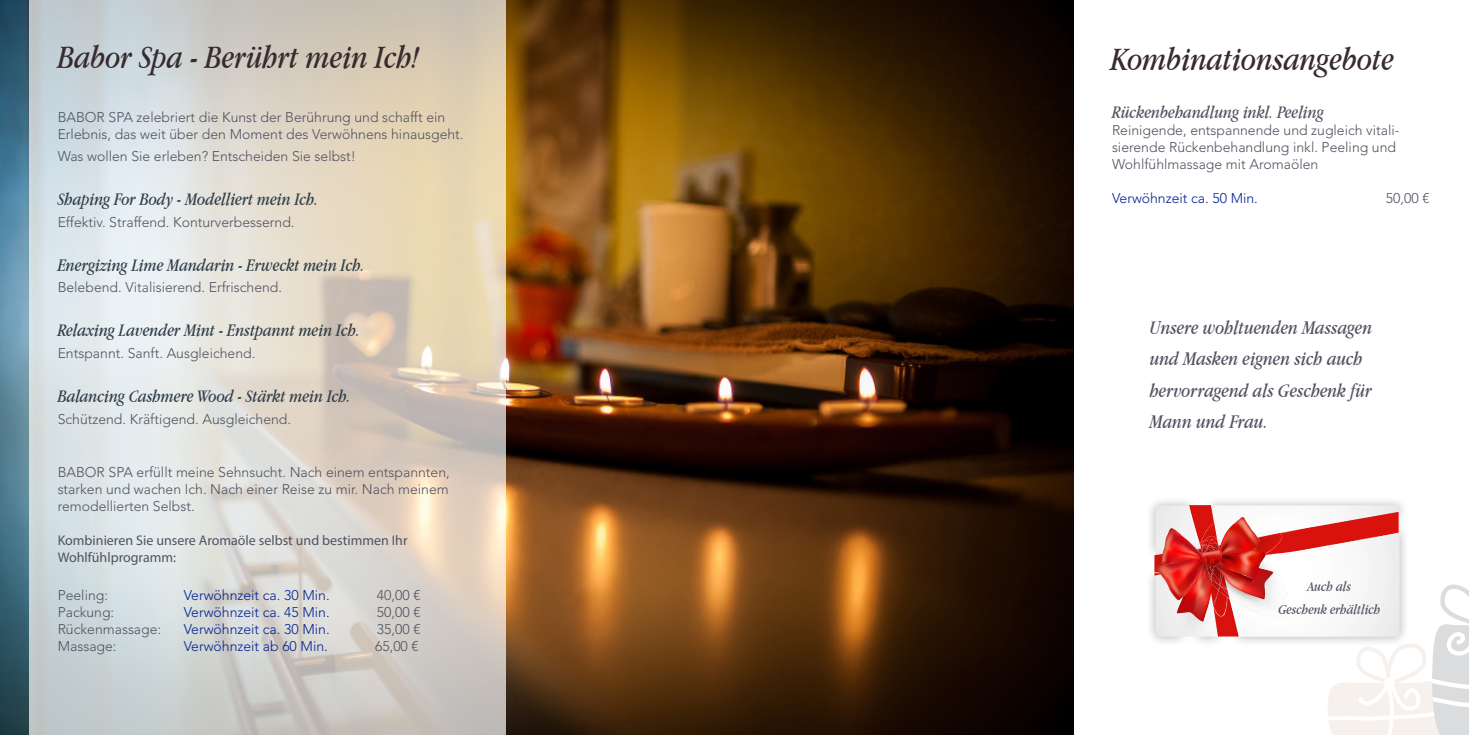
<style>
.page{position:relative;width:1469px;height:735px;background:#fff}
.page>*{position:absolute;margin:0;border:0;box-sizing:border-box;transform-origin:0 0}
.t1{font:italic 34.12px "Apple Garamond";color:#382b2e}
.t2{font:italic 20.12px/31.7px "Apple Garamond";color:#525261}
.t3{font:italic 18.38px "Apple Garamond";color:#303e49}
.t4{font:italic 18.38px "Apple Garamond";color:#525261}
.t5{font:italic 14.35px/22.8px "Apple Garamond";color:#525261;text-align:center}
.t6{font:300 14px/16.8px "Avenir LT Std";color:#525261}
.t7{font:300 14px "Avenir LT Std";color:#052395}
.t8{font:14px/16.8px "Myriad Pro";color:#525261}
</style>
<div class="page">
<img style="left:0;top:0;width:734px;height:734px">
<svg style="left:30px;top:0;width:476px;height:734px;background:#d9d6ce"></svg>
<div style="left:1146px;top:496px;width:263px;height:150px;background:#000;opacity:.3"></div>
<svg style="left:1154px;top:505px;width:314px;height:229px"></svg>
<img style="left:1176px;top:566px;width:35px;height:55px">
<img style="left:1214px;top:561px;width:59px;height:38px">
<img style="left:1155px;top:555px;width:49px;height:44px">
<img style="left:1160px;top:527px;width:43px;height:37px">
<img style="left:1216px;top:581px;width:37px;height:1px">
<img style="left:1216px;top:548px;width:49px;height:33px">
<img style="left:1218px;top:516px;width:42px;height:41px">
<img style="left:1200px;top:549px;width:21px;height:17px">
<img style="left:734px;top:0;width:339px;height:734px">
<h1 class="t1" style="left:58px;top:37px;width:364px">Babor Spa - Berührt mein Ich!</h1>
<p class="t6" style="left:58px;top:109px;width:407px">BABOR SPA zelebriert die Kunst der Berührung und schafft ein<br>Erlebnis, das weit über den Moment des Verwöhnens hinausgeht.</p>
<p class="t6" style="left:58px;top:148px;width:300px">Was wollen Sie erleben? Entscheiden Sie selbst!</p>
<h3 class="t3" style="left:58px;top:188px;width:262px">Shaping For Body - Modelliert mein Ich.</h3>
<p class="t6" style="left:58px;top:213px;width:238px">Effektiv. Straffend. Konturverbessernd.</p>
<h3 class="t3" style="left:58px;top:254px;width:308px">Energizing Lime Mandarin - Erweckt mein Ich.</h3>
<p class="t6" style="left:58px;top:279px;width:226px">Belebend. Vitalisierend. Erfrischend.</p>
<h3 class="t3" style="left:58px;top:319px;width:304px">Relaxing Lavender Mint - Enstpannt mein Ich.</h3>
<p class="t6" style="left:58px;top:345px;width:199px">Entspannt. Sanft. Ausgleichend.</p>
<h3 class="t3" style="left:58px;top:385px;width:295px">Balancing Cashmere Wood - Stärkt mein Ich.</h3>
<p class="t6" style="left:58px;top:410px;width:235px">Schützend. Kräftigend. Ausgleichend.</p>
<p class="t6" style="left:58px;top:464px;width:393px;text-align:justify">BABOR SPA erfüllt meine Sehnsucht. Nach einem entspannten, starken und wachen Ich. Nach einer Reise zu mir. Nach meinem remodellierten Selbst.</p>
<p class="t8" style="left:58px;top:531px;width:351px">Kombinieren Sie unsere Aromaöle selbst und bestimmen Ihr<br>Wohlfühlprogramm:</p>
<p class="t6" style="left:58px;top:587px;width:52px">Peeling:</p>
<p class="t7" style="left:184px;top:587px;width:147px">Verwöhnzeit ca. 30 Min.</p>
<p class="t6" style="left:377px;top:587px;width:45px">40,00 €</p>
<p class="t6" style="left:58px;top:603px;width:58px">Packung:</p>
<p class="t7" style="left:184px;top:603px;width:147px">Verwöhnzeit ca. 45 Min.</p>
<p class="t6" style="left:377px;top:603px;width:45px">50,00 €</p>
<p class="t6" style="left:58px;top:620px;width:105px">Rückenmassage:</p>
<p class="t7" style="left:184px;top:620px;width:147px">Verwöhnzeit ca. 30 Min.</p>
<p class="t6" style="left:377px;top:620px;width:45px">35,00 €</p>
<p class="t6" style="left:58px;top:637px;width:60px">Massage:</p>
<p class="t7" style="left:184px;top:637px;width:146px">Verwöhnzeit ab 60 Min.</p>
<p class="t6" style="left:375px;top:637px;width:45px">65,00 €</p>
<h1 class="t1" style="left:1110px;top:39px;width:285px">Kombinationsangebote</h1>
<h3 class="t4" style="left:1112px;top:102px;width:213px">Rückenbehandlung inkl. Peeling</h3>
<p class="t6" style="left:1112px;top:122px;width:289px">Reinigende, entspannende und zugleich vitali&shy;sierende Rückenbehandlung inkl. Peeling und<br>Wohlfühlmassage mit Aromaölen</p>
<p class="t7" style="left:1112px;top:189px;width:147px">Verwöhnzeit ca. 50 Min.</p>
<p class="t6" style="left:1385px;top:189px;width:45px">50,00 €</p>
<h2 class="t2" style="left:1149px;top:311px;width:224px">Unsere wohltuenden Massagen und Masken eignen sich auch hervorragend als Geschenk für<br>Mann und Frau.</h2>
<p class="t5" style="left:1278px;top:574px;width:103px">Auch als<br>Geschenk erhältlich</p>
</div>
